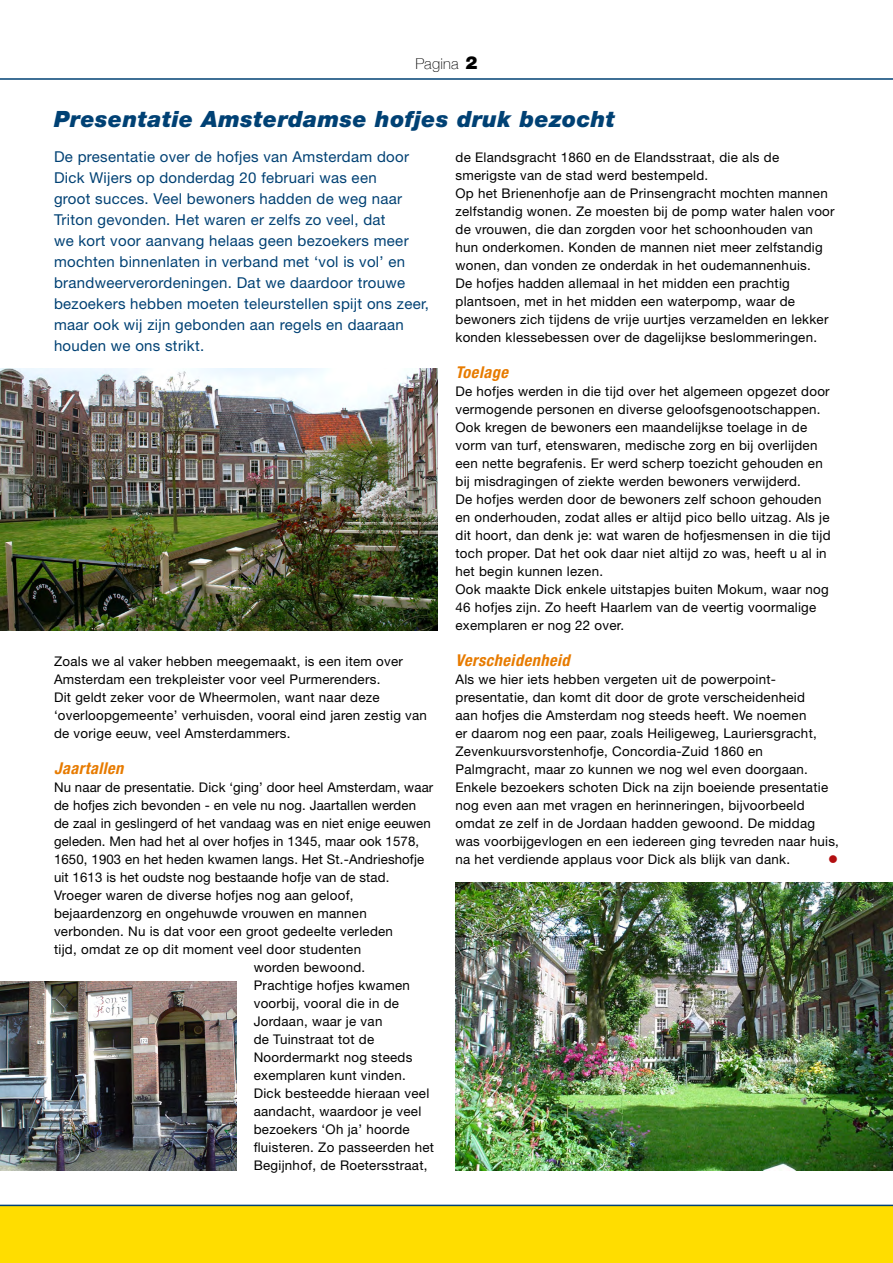
<style>
.page{position:relative;width:893px;height:1263px;background:#fff}
.page>*{position:absolute;margin:0;border:0;box-sizing:border-box;transform-origin:0 0}
.H1__Kop{font:italic 900 22.5px "Helvetica Neue";letter-spacing:.02em;color:#004174}
.H2__Subkop{font:italic 700 condensed 16.35px "Helvetica Neue";letter-spacing:.03em;color:#e77b00}
.H__Introtekst{font:15px/21px "Helvetica Neue";letter-spacing:.02em;color:#004174}
.t1{font:100 15px "Helvetica Neue";letter-spacing:.02em;color:#000}
.P__Tekst_plat{font:13.35px/18px "Helvetica Neue";letter-spacing:.02em;color:#000}
.P__Tekst_plat-2{font:13.35px "Wingdings";color:#b20e10}
.s1{font-weight:900;font-size:18px}
</style>
<div class="page">
<div style="left:0;top:1206px;width:893px;height:57px;background:#fd0"></div>
<hr style="left:0;top:78px;width:893px;height:2px;background:#004174">
<hr style="left:0;top:1205px;width:893px;height:1px;background:#004174">
<img style="left:0;top:981px;width:237px;height:189px">
<img style="left:0;top:369px;width:437px;height:261px">
<img style="left:455px;top:882px;width:438px;height:288px">
<p class="t1" style="left:415px;top:52px;width:63px">Pagina <span class="s1">2</span></p>
<h1 class="H1__Kop" style="left:54px;top:106px;width:562px">Presentatie Amsterdamse hofjes druk bezocht</h1>
<p class="H__Introtekst" style="left:54px;top:146px;width:377px">De presentatie over de hofjes van Amsterdam door Dick Wijers op donderdag 20 februari was een<br>groot succes. Veel bewoners hadden de weg naar Triton gevonden. Het waren er zelfs zo veel, dat<br>we kort voor aanvang helaas geen bezoekers meer mochten binnenlaten in verband met ‘vol is vol’ en brandweerverordeningen. Dat we daardoor trouwe bezoekers hebben moeten teleurstellen spijt ons zeer, maar ook wij zijn gebonden aan regels en daaraan houden we ons strikt.</p>
<p class="P__Tekst_plat" style="left:54px;top:652px;width:375px">Zoals we al vaker hebben meegemaakt, is een item over Amsterdam een trekpleister voor veel Purmerenders.<br>Dit geldt zeker voor de Wheermolen, want naar deze ‘overloopgemeente’ verhuisden, vooral eind jaren zestig van de vorige eeuw, veel Amsterdammers.</p>
<h2 class="H2__Subkop" style="left:54px;top:758px;width:71px">Jaartallen</h2>
<p class="P__Tekst_plat" style="left:54px;top:778px;width:381px">Nu naar de presentatie. Dick ‘ging’ door heel Amsterdam, waar de hofjes zich bevonden - en vele nu nog. Jaartallen werden de zaal in geslingerd of het vandaag was en niet enige eeuwen geleden. Men had het al over hofjes in 1345, maar ook 1578, 1650, 1903 en het heden kwamen langs. Het St.-Andrieshofje uit 1613 is het oudste nog bestaande hofje van de stad.</p>
<p class="P__Tekst_plat" style="left:54px;top:886px;width:301px">Vroeger waren de diverse hofjes nog aan geloof,</p>
<p class="P__Tekst_plat" style="left:54px;top:904px;width:314px">bejaardenzorg en ongehuwde vrouwen en mannen</p>
<p class="P__Tekst_plat" style="left:54px;top:922px;width:341px">verbonden. Nu is dat voor een groot gedeelte verleden</p>
<p class="P__Tekst_plat" style="left:54px;top:940px;width:309px">tijd, omdat ze op dit moment veel door studenten</p>
<p class="P__Tekst_plat" style="left:254px;top:958px;width:113px">worden bewoond.</p>
<p class="P__Tekst_plat" style="left:254px;top:976px;width:182px">Prachtige hofjes kwamen voorbij, vooral die in de<br>Jordaan, waar je van<br>de Tuinstraat tot de<br>Noordermarkt nog steeds exemplaren kunt vinden.<br>Dick besteedde hieraan veel aandacht, waardoor je veel bezoekers ‘Oh ja’ hoorde fluisteren. Zo passeerden het<br>Begijnhof, de Roetersstraat,</p>
<p class="P__Tekst_plat" style="left:455px;top:148px;width:325px">de Elandsgracht 1860 en de Elandsstraat, die als de smerigste van de stad werd bestempeld.</p>
<p class="P__Tekst_plat" style="left:455px;top:184px;width:381px">Op het Brienenhofje aan de Prinsengracht mochten mannen zelfstandig wonen. Ze moesten bij de pomp water halen voor de vrouwen, die dan zorgden voor het schoonhouden van hun onderkomen. Konden de mannen niet meer zelfstandig wonen, dan vonden ze onderdak in het oudemannenhuis.</p>
<p class="P__Tekst_plat" style="left:455px;top:274px;width:374px">De hofjes hadden allemaal in het midden een prachtig plantsoen, met in het midden een waterpomp, waar de bewoners zich tijdens de vrije uurtjes verzamelden en lekker konden klessebessen over de dagelijkse beslommeringen.</p>
<h2 class="H2__Subkop" style="left:455px;top:362px;width:54px">Toelage</h2>
<p class="P__Tekst_plat" style="left:455px;top:382px;width:376px">De hofjes werden in die tijd over het algemeen opgezet door vermogende personen en diverse geloofsgenootschappen.<br>Ook kregen de bewoners een maandelijkse toelage in de vorm van turf, etenswaren, medische zorg en bij overlijden een nette begrafenis. Er werd scherp toezicht gehouden en bij misdragingen of ziekte werden bewoners verwijderd.</p>
<p class="P__Tekst_plat" style="left:455px;top:490px;width:377px">De hofjes werden door de bewoners zelf schoon gehouden en onderhouden, zodat alles er altijd pico bello uitzag. Als je dit hoort, dan denk je: wat waren de hofjesmensen in die tijd toch proper. Dat het ook daar niet altijd zo was, heeft u al in het begin kunnen lezen.</p>
<p class="P__Tekst_plat" style="left:455px;top:580px;width:375px">Ook maakte Dick enkele uitstapjes buiten Mokum, waar nog<br>46 hofjes zijn. Zo heeft Haarlem van de veertig voormalige exemplaren er nog 22 over.</p>
<h2 class="H2__Subkop" style="left:455px;top:650px;width:116px">Verscheidenheid</h2>
<p class="P__Tekst_plat" style="left:455px;top:670px;width:363px">Als we hier iets hebben vergeten uit de powerpoint&shy;presentatie, dan komt dit door de grote verscheidenheid aan hofjes die Amsterdam nog steeds heeft. We noemen er daarom nog een paar, zoals Heiligeweg, Lauriersgracht, Zevenkuursvorstenhofje, Concordia-Zuid 1860 en Palmgracht, maar zo kunnen we nog wel even doorgaan.</p>
<p class="P__Tekst_plat" style="left:455px;top:778px;width:385px">Enkele bezoekers schoten Dick na zijn boeiende presentatie nog even aan met vragen en herinneringen, bijvoorbeeld omdat ze zelf in de Jordaan hadden gewoond. De middag was voorbijgevlogen en een iedereen ging tevreden naar huis, na het verdiende applaus voor Dick als blijk van dank.</p>
<p class="P__Tekst_plat-2" style="left:828px;top:852px;width:11px">●</p>
</div>
